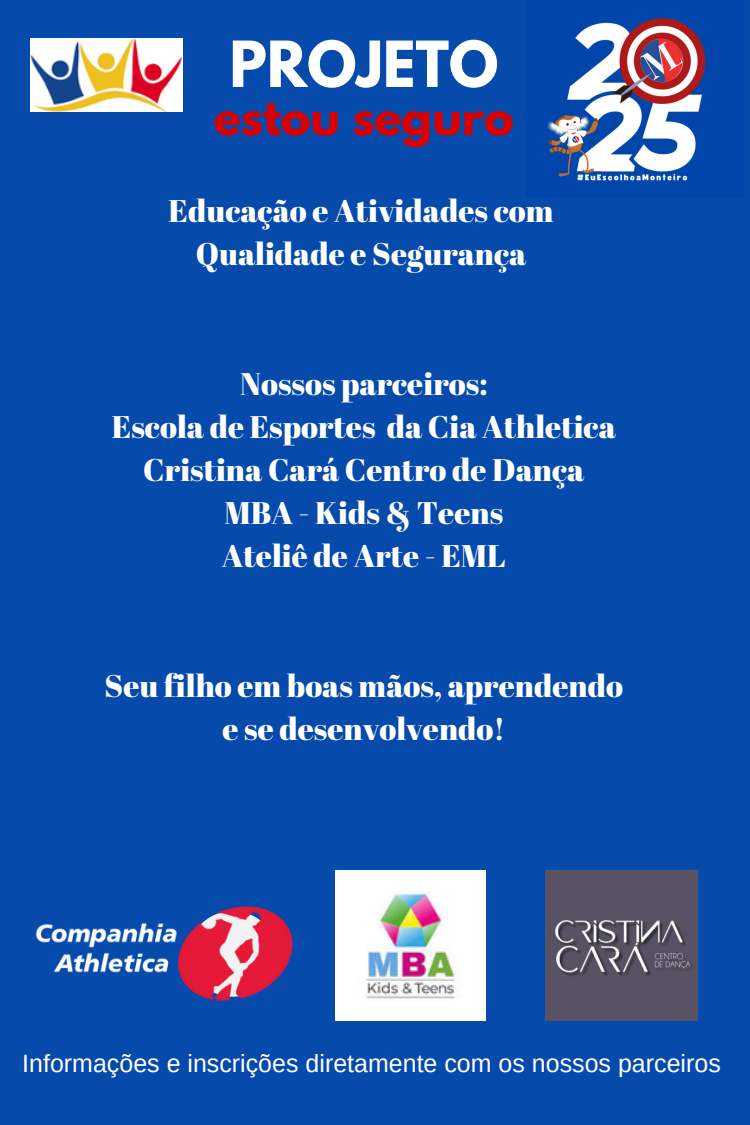
<style>
.page{position:relative;width:750px;height:1125px;background:#064aab}
.page>*{position:absolute;margin:0;border:0;box-sizing:border-box;transform-origin:0 0}
.t1{font:700 56.25px "League Spartan";color:#fff}
.t2{font:700 45px "League Spartan";color:#d70000}
.t3{font:31.25px/43px "Abril Fatface";color:#fff;text-align:center}
.t4{font:25px "Arimo";color:#fff}
</style>
<div class="page">
<img style="left:548px;top:18px;width:158px;height:163px">
<img style="left:35px;top:906px;width:258px;height:95px">
<img style="left:31px;top:38px;width:152px;height:73px">
<img style="left:546px;top:871px;width:152px;height:150px">
<img style="left:336px;top:871px;width:150px;height:150px">
<p class="t1" style="left:229px;top:36px;width:270px">PROJETO</p>
<h3 class="t2" style="left:214px;top:94px;width:302px">estou seguro</h3>
<p class="t3" style="left:169px;top:189px;width:386px">Educação e Atividades com</p>
<p class="t3" style="left:196px;top:232px;width:332px">Qualidade e Segurança</p>
<h1 class="t3" style="left:112px;top:361px;width:505px">Nossos parceiros:<br>Escola de Esportes da Cia Athletica<br>Cristina Cará Centro de Dança</h1>
<h2 class="t3" style="left:222px;top:491px;width:285px;text-align:left">MBA - Kids &amp; Teens<br>Ateliê de Arte - EML</h2>
<p class="t3" style="left:105px;top:663px;width:520px">Seu filho em boas mãos, aprendendo</p>
<h3 class="t3" style="left:222px;top:706px;width:284px">e se desenvolvendo!</h3>
<h3 class="t4" style="left:22px;top:1049px;width:700px">Informações e inscrições diretamente com os nossos parceiros</h3>
</div>
